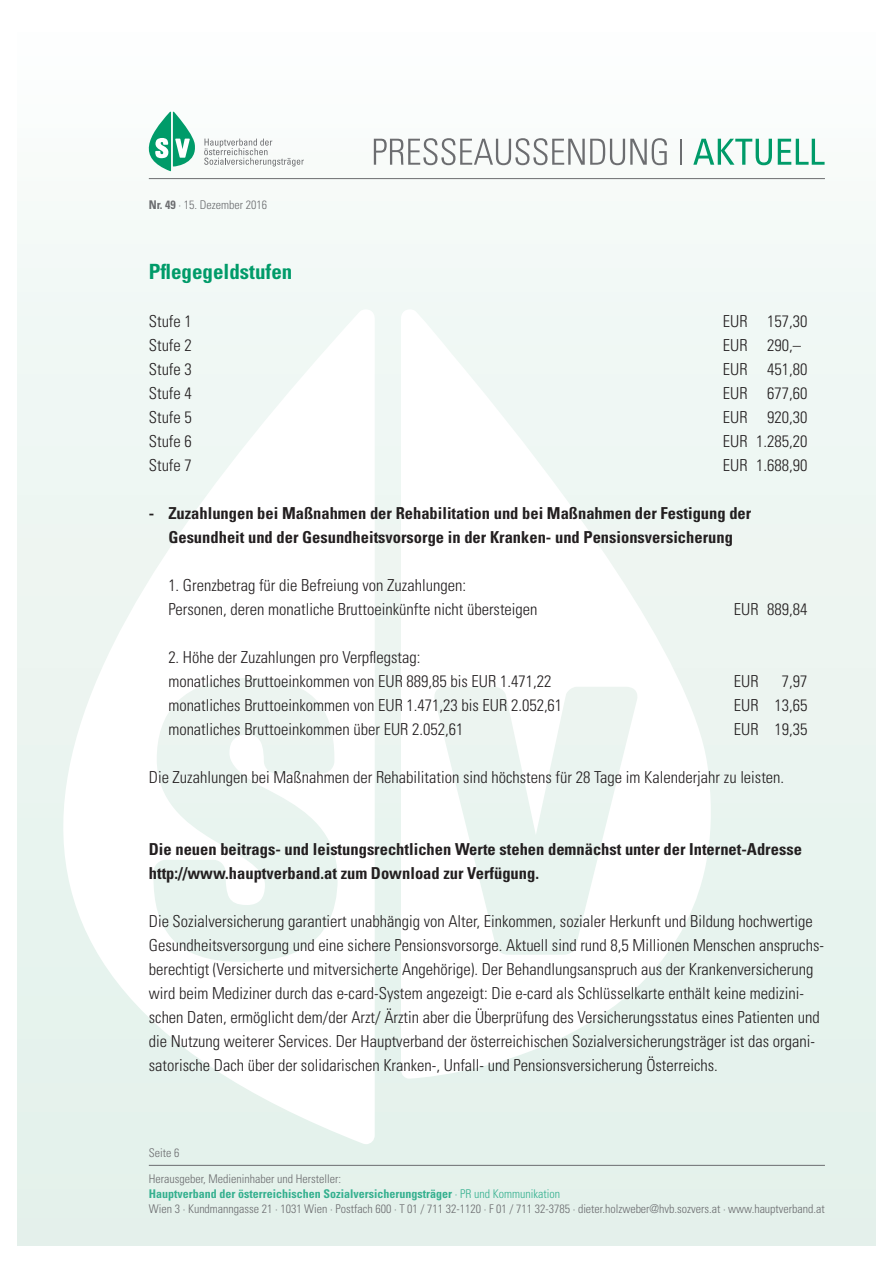
<style>
.page{position:relative;width:893px;height:1263px;background:#fff}
.page>*{position:absolute;margin:0;border:0;box-sizing:border-box;transform-origin:0 0}
.t1{font:700 condensed 21px "Univers LT Std";color:#009b69}
.t2{font:300 condensed 16.5px/24px "Univers LT Std";color:#231f20}
.t3{font:700 condensed 16.5px/24px "Univers LT Std";color:#231f20;text-align:center}
.t4{font:300 condensed 12px/15px "Univers LT Std";color:#6c6d70}
.s1{font-weight:700}
.s2{font-weight:700;color:#35b08f}
.s3{color:#35b08f}
</style>
<div class="page">
<div style="left:17px;top:17px;width:859px;height:1229px;background:linear-gradient(to bottom,#f9fcfb,#e1f0e9)"></div>
<svg style="left:37px;top:309px;width:338px;height:835px"></svg>
<svg style="left:401px;top:309px;width:344px;height:769px"></svg>
<hr style="left:149px;top:178px;width:676px;height:1px;background:#6c6d70">
<svg style="left:136px;top:112px;width:61px;height:59px"></svg>
<svg style="left:204px;top:139px;width:100px;height:27px"></svg>
<hr style="left:149px;top:1165px;width:676px;height:1px;background:#6c6d70">
<hr style="left:680px;top:139px;width:2px;height:26px;background:#6c6d70">
<svg style="left:693px;top:139px;width:79px;height:26px"></svg>
<svg style="left:778px;top:139px;width:47px;height:26px"></svg>
<svg style="left:374px;top:138px;width:293px;height:27px"></svg>
<p class="t4" style="left:149px;top:197px;width:120px"><span class="s1">Nr. 49</span> · 15. Dezember 2016</p>
<p class="t1" style="left:149px;top:258px;width:145px">Pflegegeldstufen</p>
<p class="t2" style="left:149px;top:309px;width:45px">Stufe 1</p>
<p class="t2" style="left:723px;top:309px;width:86px">EUR 157,30</p>
<p class="t2" style="left:149px;top:333px;width:45px">Stufe 2</p>
<p class="t2" style="left:723px;top:333px;width:80px">EUR 290,–</p>
<p class="t2" style="left:149px;top:357px;width:45px">Stufe 3</p>
<p class="t2" style="left:723px;top:357px;width:86px">EUR 451,80</p>
<p class="t2" style="left:149px;top:381px;width:45px">Stufe 4</p>
<p class="t2" style="left:723px;top:381px;width:86px">EUR 677,60</p>
<p class="t2" style="left:149px;top:405px;width:45px">Stufe 5</p>
<p class="t2" style="left:723px;top:405px;width:86px">EUR 920,30</p>
<p class="t2" style="left:149px;top:429px;width:45px">Stufe 6</p>
<p class="t2" style="left:723px;top:429px;width:86px">EUR 1.285,20</p>
<p class="t2" style="left:149px;top:453px;width:45px">Stufe 7</p>
<p class="t2" style="left:723px;top:453px;width:86px">EUR 1.688,90</p>
<p class="t3" style="left:149px;top:501px;width:604px">- Zuzahlungen bei Maßnahmen der Rehabilitation und bei Maßnahmen der Festigung der<br>Gesundheit und der Gesundheitsvorsorge in der Kranken- und Pensionsversicherung</p>
<p class="t2" style="left:168px;top:573px;width:371px">1. Grenzbetrag für die Befreiung von Zuzahlungen:<br>Personen, deren monatliche Bruttoeinkünfte nicht übersteigen</p>
<p class="t2" style="left:734px;top:597px;width:75px">EUR 889,84</p>
<p class="t2" style="left:168px;top:645px;width:384px">2. Höhe der Zuzahlungen pro Verpflegstag:<br>monatliches Bruttoeinkommen von EUR 889,85 bis EUR 1.471,22</p>
<p class="t2" style="left:734px;top:669px;width:26px">EUR</p>
<p class="t2" style="left:782px;top:669px;width:27px">7,97</p>
<p class="t2" style="left:168px;top:693px;width:395px">monatliches Bruttoeinkommen von EUR 1.471,23 bis EUR 2.052,61</p>
<p class="t2" style="left:734px;top:693px;width:75px">EUR 13,65</p>
<p class="t2" style="left:168px;top:717px;width:297px">monatliches Bruttoeinkommen über EUR 2.052,61</p>
<p class="t2" style="left:734px;top:717px;width:75px">EUR 19,35</p>
<p class="t2" style="left:149px;top:765px;width:637px">Die Zuzahlungen bei Maßnahmen der Rehabilitation sind höchstens für 28 Tage im Kalenderjahr zu leisten.</p>
<p class="t3" style="left:149px;top:837px;width:655px;text-align:left">Die neuen beitrags- und leistungsrechtlichen Werte stehen demnächst unter der Internet-Adresse http://www.hauptverband.at zum Download zur Verfügung.</p>
<p class="t2" style="left:149px;top:909px;width:677px">Die Sozialversicherung garantiert unabhängig von Alter, Einkommen, sozialer Herkunft und Bildung hochwertige Gesundheitsversorgung und eine sichere Pensionsvorsorge. Aktuell sind rund 8,5 Millionen Menschen anspruchs&shy;berechtigt (Versicherte und mitversicherte Angehörige). Der Behandlungsanspruch aus der Krankenversicherung wird beim Mediziner durch das e-card-System angezeigt: Die e-card als Schlüsselkarte enthält keine medizini&shy;schen Daten, ermöglicht dem/der Arzt/ Ärztin aber die Überprüfung des Versicherungsstatus eines Patienten und die Nutzung weiterer Services. Der Hauptverband der österreichischen Sozialversicherungsträger ist das organi&shy;satorische Dach über der solidarischen Kranken-, Unfall- und Pensionsversicherung Österreichs.</p>
<p class="t4" style="left:149px;top:1145px;width:32px">Seite 6</p>
<p class="t4" style="left:149px;top:1172px;width:677px">Herausgeber, Medieninhaber und Hersteller:<br><span class="s2">Hauptverband der österreichischen Sozialversicherungsträger</span> <span class="s3">· PR und Kommunikation<br></span>Wien 3 · Kundmanngasse 21 · 1031 Wien · Postfach 600 · T 01 / 711 32-1120 · F 01 / 711 32-3785 · dieter.holzweber@hvb.sozvers.at · www.hauptverband.at</p>
</div>
